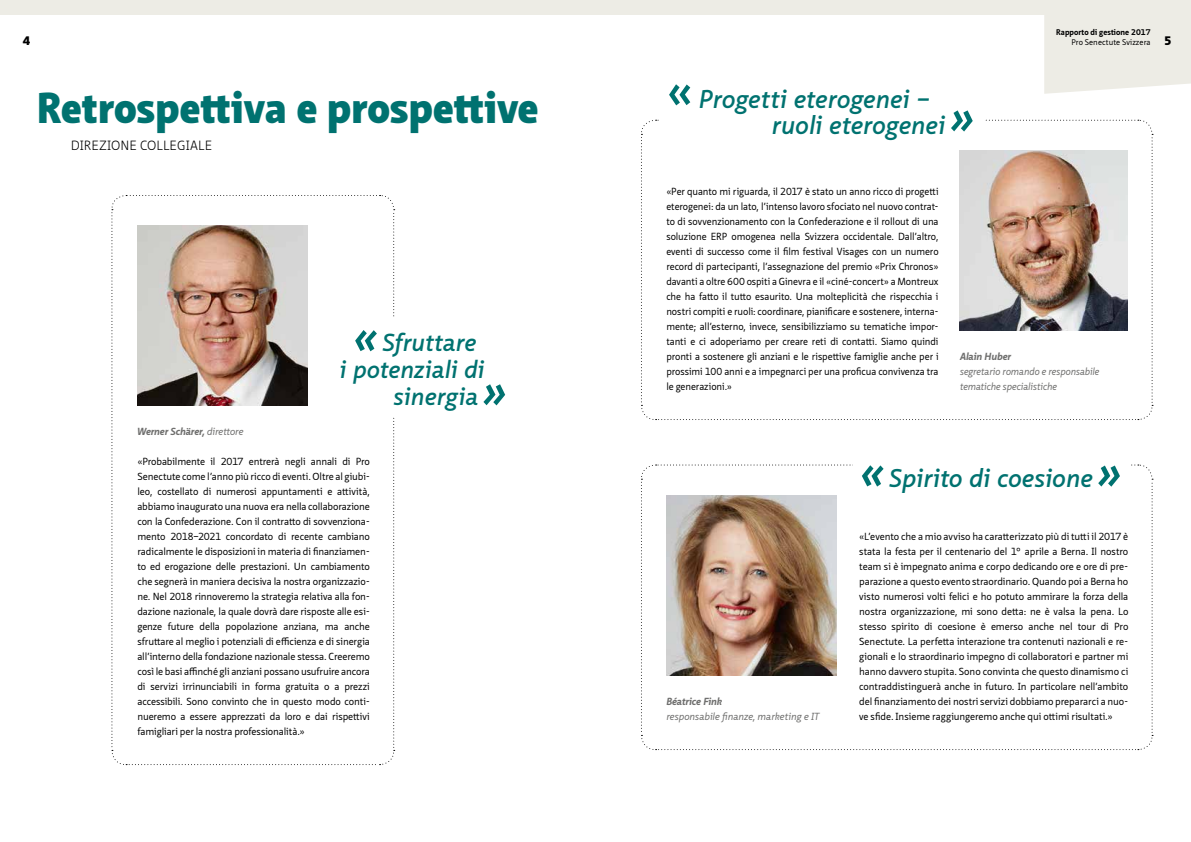
<style>
.page{position:relative;width:1191px;height:842px;background:#fff}
.page>*{position:absolute;margin:0;border:0;box-sizing:border-box;transform-origin:0 0}
.t1{font:900 42px "Neue Sans Pro";color:#007270}
.t2{font:italic 600 25px/26px "Neue Sans Pro";letter-spacing:.015em;color:#007270}
.t3{font:italic 600 24px "Neue Sans Pro";letter-spacing:.01em;color:#007270}
.t4{font:300 13px "Neue Sans Pro";letter-spacing:.01em;color:#000}
.t5{font:900 12px "Neue Sans Pro";color:#000}
.t6{font:10px/15px "Neue Sans Pro";letter-spacing:-.01em;color:#000;text-align:justify}
.t7{font:italic 10px/15px "Neue Sans Pro";letter-spacing:-.005em;color:#6f6f6e;scale:.96 1}
.t8{font:italic 700 10px "Neue Sans Pro";color:#6f6f6e}
.t9{font:italic 10px "Neue Sans Pro";letter-spacing:-.005em;color:#6f6f6e}
.t10{font:700 8px "Neue Sans Pro";letter-spacing:.01em;color:#000}
.t11{font:8px "Neue Sans Pro";letter-spacing:.01em;color:#000}
.s1{font-weight:700;font-size:50px}
.s2{font-weight:400}
.s3{font-weight:700;font-style:normal;font-size:50px}
</style>
<div class="page">
<div style="left:1044px;top:14px;width:147px;height:80px;background:#edece5"></div>
<div style="left:0;top:0;width:1191px;height:14px;background:#edece5"></div>
<svg style="left:641px;top:464px;width:512px;height:287px"></svg>
<svg style="left:641px;top:119px;width:512px;height:302px"></svg>
<div style="left:853px;top:446px;width:277px;height:48px;background:#fff"></div>
<div style="left:659px;top:64px;width:325px;height:80px;background:#fff"></div>
<svg style="left:111px;top:195px;width:284px;height:571px"></svg>
<div style="left:375px;top:318px;width:33px;height:97px;background:#fff"></div>
<img style="left:666px;top:495px;width:170px;height:180px">
<p class="t10" style="left:1056px;top:27px;width:96px">Rapporto di gestione 2017</p>
<p class="t11" style="left:1071px;top:37px;width:81px">Pro Senectute Svizzera</p>
<p class="t5" style="left:23px;top:32px;width:9px">4</p>
<p class="t5" style="left:1164px;top:32px;width:9px">5</p>
<h1 class="t1" style="left:37px;top:80px;width:503px">Retrospettiva e prospettive</h1>
<h3 class="t4" style="left:71px;top:136px;width:143px">DIREZIONE COLLEGIALE</h3>
<h3 class="t3" style="left:354px;top:327px;width:124px"><span class="s1">«</span> Sfruttare</h3>
<h3 class="t3" style="left:340px;top:354px;width:146px">i potenziali di</h3>
<h3 class="t3" style="left:394px;top:381px;width:113px">sinergia <span class="s1">»</span></h3>
<p class="t8" style="left:137px;top:425px;width:108px">Werner Schärer, <span class="s2">direttore</span></p>
<p class="t6" style="left:137px;top:454px;width:234px">«Probabilmente il 2017 entrerà negli annali di Pro Senectute come l’anno più ricco di eventi. Oltre al giubi&shy;leo, costellato di numerosi appuntamenti e attività, abbiamo inaugurato una nuova era nella collaborazione con la Confederazione. Con il contratto di sovvenziona&shy;mento 2018–2021 concordato di recente cambiano radicalmente le disposizioni in materia di finanziamen&shy;to ed erogazione delle prestazioni. Un cambiamento che segnerà in maniera decisiva la nostra organizzazio&shy;ne. Nel 2018 rinnoveremo la strategia relativa alla fon&shy;dazione nazionale, la quale dovrà dare risposte alle esi&shy;genze future della popolazione anziana, ma anche sfruttare al meglio i potenziali di efficienza e di sinergia all’interno della fondazione nazionale stessa. Creeremo così le basi affinché gli anziani possano usufruire ancora di servizi irrinunciabili in forma gratuita o a prezzi accessibili. Sono convinto che in questo modo conti&shy;nueremo a essere apprezzati da loro e dai rispettivi famigliari per la nostra professionalità.»</p>
<h2 class="t2" style="left:772px;top:86px;width:203px;text-indent:-105px"><span class="s3">«</span> Progetti eterogenei – ruoli eterogenei <span class="s1">»</span></h2>
<p class="t6" style="left:666px;top:184px;width:274px">«Per quanto mi riguarda, il 2017 è stato un anno ricco di progetti eterogenei: da un lato, l’intenso lavoro sfociato nel nuovo contrat&shy;to di sovvenzionamento con la Confederazione e il rollout di una soluzione ERP omogenea nella Svizzera occidentale. Dall’altro, eventi di successo come il film festival Visages con un numero record di partecipanti, l’assegnazione del premio «Prix Chronos» davanti a oltre 600 ospiti a Ginevra e il «ciné-concert» a Montreux che ha fatto il tutto esaurito. Una molteplicità che rispecchia i nostri compiti e ruoli: coordinare, pianificare e sostenere, interna&shy;mente; all’esterno, invece, sensibilizziamo su tematiche impor&shy;tanti e ci adoperiamo per creare reti di contatti. Siamo quindi pronti a sostenere gli anziani e le rispettive famiglie anche per i prossimi 100 anni e a impegnarci per una proficua convivenza tra le generazioni.»</p>
<p class="t8" style="left:960px;top:350px;width:52px">Alain Huber</p>
<p class="t7" style="left:960px;top:364px;width:147px">segretario romando e responsabile tematiche specialistiche</p>
<p class="t8" style="left:666px;top:695px;width:57px">Béatrice Fink</p>
<p class="t9" style="left:666px;top:710px;width:154px">responsabile finanze, marketing e IT</p>
<h2 class="t2" style="left:860px;top:464px;width:261px"><span class="s1">«</span> Spirito di coesione <span class="s1">»</span></h2>
<p class="t6" style="left:859px;top:529px;width:271px">«L’evento che a mio avviso ha caratterizzato più di tutti il 2017 è stata la festa per il centenario del 1° aprile a Berna. Il nostro team si è impegnato anima e corpo dedicando ore e ore di pre&shy;parazione a questo evento straordinario. Quando poi a Berna ho visto numerosi volti felici e ho potuto ammirare la forza della nostra organizzazione, mi sono detta: ne è valsa la pena. Lo stesso spirito di coesione è emerso anche nel tour di Pro Senectute. La perfetta interazione tra contenuti nazionali e re&shy;gionali e lo straordinario impegno di collaboratori e partner mi hanno davvero stupita. Sono convinta che questo dinamismo ci contraddistinguerà anche in futuro. In particolare nell’ambito del finanziamento dei nostri servizi dobbiamo prepararci a nuo&shy;ve sfide. Insieme raggiungeremo anche qui ottimi risultati.»</p>
</div>
